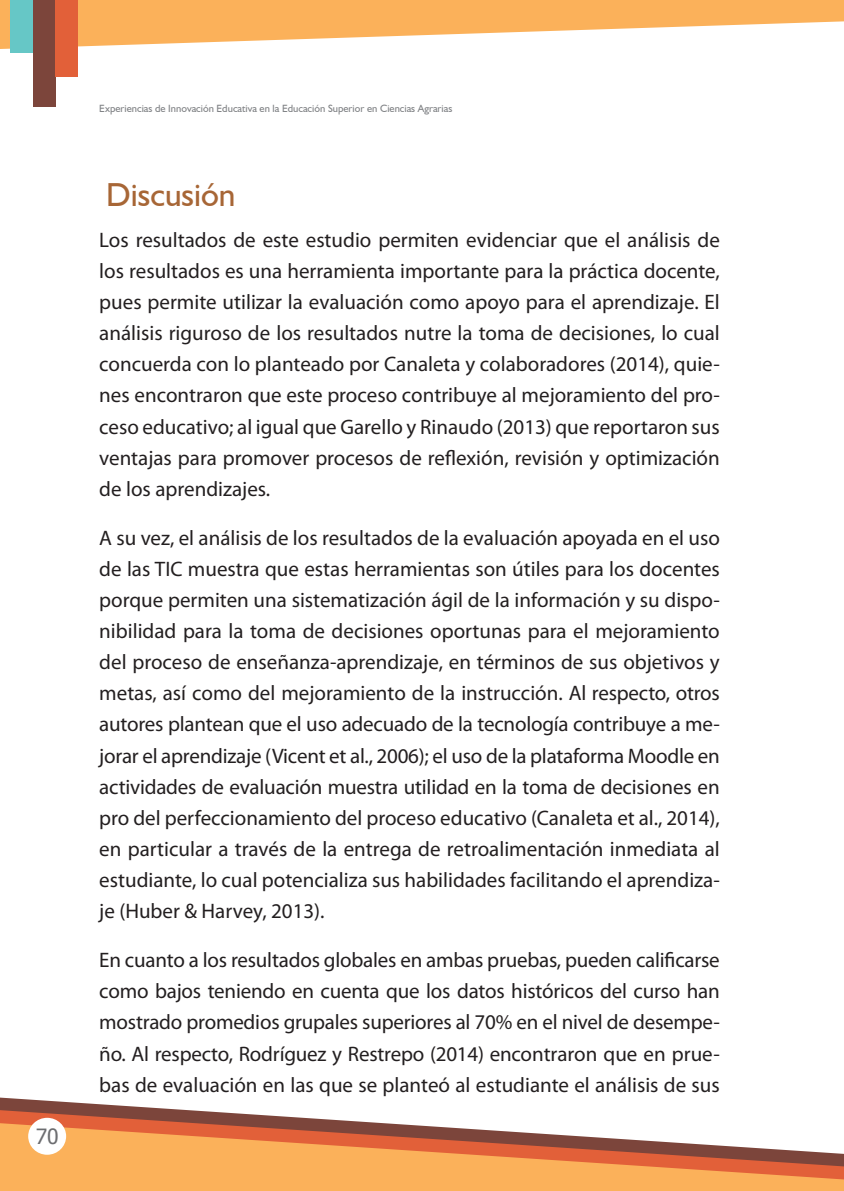
<style>
.page{position:relative;width:844px;height:1191px;background:#fff}
.page>*{position:absolute;margin:0;border:0;box-sizing:border-box;transform-origin:0 0}
.t1{font:33.25px "Humanist 521 BT";color:#a76636}
.t2{font:21px/31.2px "Myriad Pro";color:#231f20;text-align:justify}
.t3{font:21px "Tahoma";color:#6c6d70}
.t4{font:10.5px "Humanist 521 BT";color:#808285}
</style>
<div class="page">
<svg style="left:0;top:1097px;width:170px;height:12px"></svg>
<svg style="left:0;top:1109px;width:365px;height:13px"></svg>
<svg style="left:0;top:1122px;width:843px;height:69px;background:#e79f66"></svg>
<svg style="left:0;top:0;width:843px;height:53px;fill:#fbb15a"></svg>
<div style="left:0;top:0;width:10px;height:16px;background:#fbb15a"></div>
<div style="left:10px;top:0;width:23px;height:53px;background:#66c7c6"></div>
<div style="left:33px;top:0;width:23px;height:107px;background:#7c453b"></div>
<div style="left:55px;top:0;width:22px;height:77px;background:#e26039"></div>
<div style="left:28px;top:1117px;width:38px;height:37px;background:#fff;border-radius:50%"></div>
<p class="t3" style="left:36px;top:1122px;width:24px">70</p>
<p class="t4" style="left:99px;top:101px;width:354px">Experiencias de Innovación Educativa en la Educación Superior en Ciencias Agrarias</p>
<h1 class="t1" style="left:106px;top:174px;width:131px">Discusión</h1>
<p class="t2" style="left:99px;top:224px;width:622px">Los resultados de este estudio permiten evidenciar que el análisis de los resultados es una herramienta importante para la práctica docente, pues permite utilizar la evaluación como apoyo para el aprendizaje. El análisis riguroso de los resultados nutre la toma de decisiones, lo cual concuerda con lo planteado por Canaleta y colaboradores (2014), quie&shy;nes encontraron que este proceso contribuye al mejoramiento del pro&shy;ceso educativo; al igual que Garello y Rinaudo (2013) que reportaron sus ventajas para promover procesos de reflexión, revisión y optimización de los aprendizajes.</p>
<p class="t2" style="left:99px;top:521px;width:622px">A su vez, el análisis de los resultados de la evaluación apoyada en el uso de las TIC muestra que estas herramientas son útiles para los docentes porque permiten una sistematización ágil de la información y su dispo&shy;nibilidad para la toma de decisiones oportunas para el mejoramiento del proceso de enseñanza-aprendizaje, en términos de sus objetivos y metas, así como del mejoramiento de la instrucción. Al respecto, otros autores plantean que el uso adecuado de la tecnología contribuye a me&shy;jorar el aprendizaje (Vicent et al., 2006); el uso de la plataforma Moodle en actividades de evaluación muestra utilidad en la toma de decisiones en pro del perfeccionamiento del proceso educativo (Canaleta et al., 2014), en particular a través de la entrega de retroalimentación inmediata al estudiante, lo cual potencializa sus habilidades facilitando el aprendiza&shy;je (Huber &amp; Harvey, 2013).</p>
<p class="t2" style="left:99px;top:944px;width:622px">En cuanto a los resultados globales en ambas pruebas, pueden calificarse como bajos teniendo en cuenta que los datos históricos del curso han mostrado promedios grupales superiores al 70% en el nivel de desempe&shy;ño. Al respecto, Rodríguez y Restrepo (2014) encontraron que en prue&shy;bas de evaluación en las que se planteó al estudiante el análisis de sus</p>
</div>
